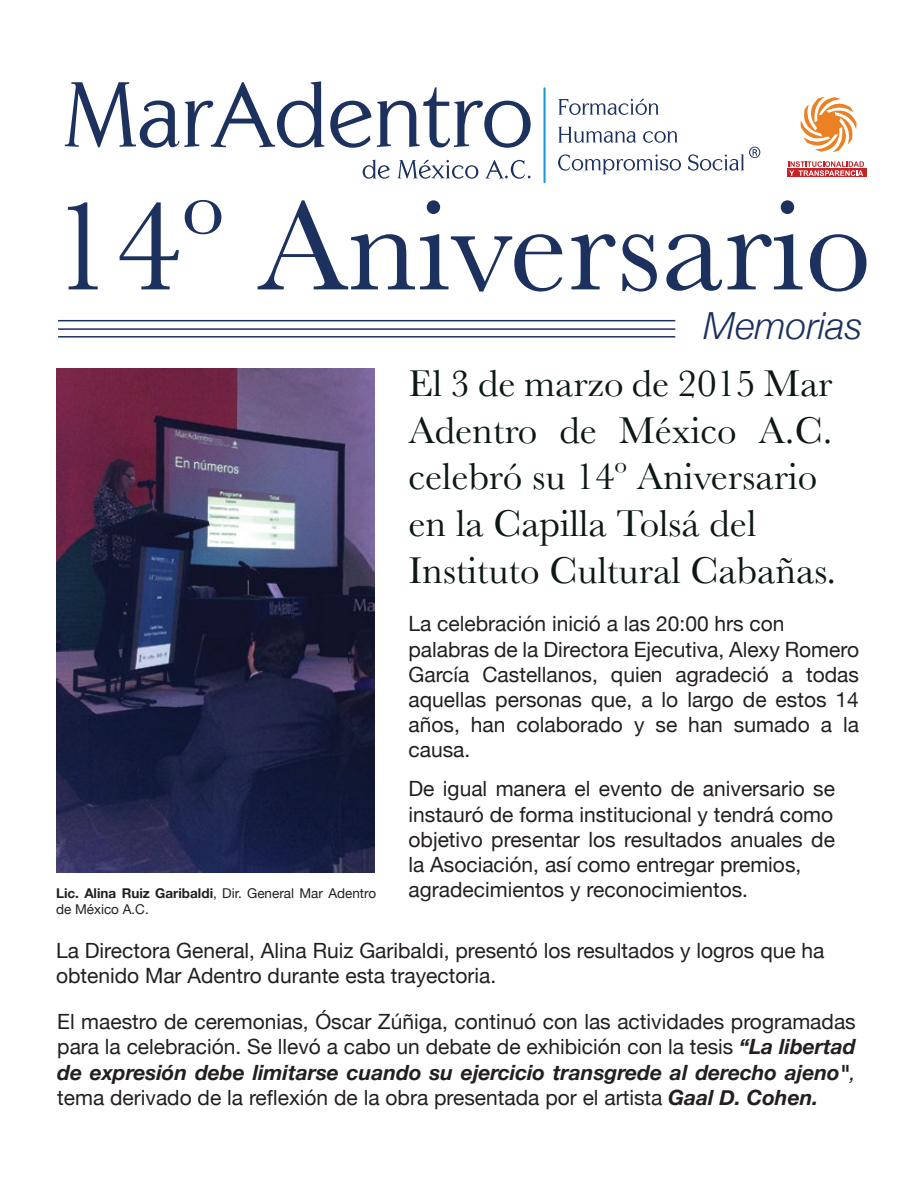
<style>
.page{position:relative;width:918px;height:1188px;background:#fff}
.page>*{position:absolute;margin:0;border:0;box-sizing:border-box;transform-origin:0 0}
.t1{font:39px/46.8px "Baskerville";color:#0c1914}
.t2{font:italic 300 37.35px "Helvetica Neue";color:#1d315f}
.t3{font:21px/25.2px "Helvetica Neue";color:#231f20}
.t4{font:13.5px/16.2px "Helvetica Neue";color:#231f20}
.s1{font-weight:700}
.s2{font-weight:700;font-style:italic}
.s3{font-style:italic}
</style>
<div class="page">
<svg style="left:65px;top:81px;width:259px;height:67px"></svg>
<svg style="left:330px;top:101px;width:41px;height:47px"></svg>
<svg style="left:377px;top:87px;width:154px;height:61px"></svg>
<svg style="left:363px;top:160px;width:27px;height:19px"></svg>
<svg style="left:397px;top:160px;width:81px;height:19px"></svg>
<svg style="left:485px;top:160px;width:46px;height:19px"></svg>
<svg style="left:558px;top:99px;width:101px;height:16px"></svg>
<svg style="left:558px;top:127px;width:78px;height:16px"></svg>
<svg style="left:643px;top:131px;width:35px;height:12px"></svg>
<svg style="left:558px;top:154px;width:123px;height:20px"></svg>
<hr style="left:543px;top:87px;width:3px;height:96px;background:#189bd7">
<svg style="left:688px;top:147px;width:72px;height:24px"></svg>
<div style="left:787px;top:169px;width:80px;height:8px;background:#c42328"></div>
<svg style="left:801px;top:97px;width:56px;height:55px"></svg>
<svg style="left:788px;top:161px;width:76px;height:15px"></svg>
<svg style="left:68px;top:202px;width:30px;height:87px"></svg>
<svg style="left:120px;top:202px;width:59px;height:87px"></svg>
<svg style="left:185px;top:200px;width:36px;height:34px"></svg>
<svg style="left:258px;top:200px;width:304px;height:92px"></svg>
<svg style="left:571px;top:234px;width:44px;height:55px"></svg>
<svg style="left:622px;top:234px;width:35px;height:58px"></svg>
<svg style="left:666px;top:234px;width:56px;height:57px"></svg>
<svg style="left:728px;top:200px;width:75px;height:89px"></svg>
<svg style="left:810px;top:234px;width:57px;height:58px"></svg>
<img style="left:56px;top:368px;width:319px;height:505px">
<hr style="left:58px;top:320px;width:617px;height:1px;background:#1d315f">
<hr style="left:58px;top:328px;width:617px;height:2px;background:#1d315f">
<hr style="left:58px;top:336px;width:617px;height:2px;background:#1d315f">
<h2 class="t2" style="left:704px;top:296px;width:161px">Memorias</h2>
<p class="t4" style="left:56px;top:886px;width:322px"><span class="s1">Lic. Alina Ruiz Garibaldi</span>, Dir. General Mar Adentro de México A.C.</p>
<h1 class="t1" style="left:409px;top:359px;width:429px">El 3 de marzo de 2015 Mar<br>Adentro de México A.C. celebró su 14º Aniversario en la Capilla Tolsá del<br>Instituto Cultural Cabañas.</h1>
<p class="t3" style="left:409px;top:613px;width:452px">La celebración inició a las 20:00 hrs con palabras de la Directora Ejecutiva, Alexy Romero García Castellanos, quien agradeció a todas aquellas personas que, a lo largo de estos 14 años, han colaborado y se han sumado a la causa.</p>
<p class="t3" style="left:409px;top:778px;width:428px">De igual manera el evento de aniversario se instauró de forma institucional y tendrá como objetivo presentar los resultados anuales de la Asociación, así como entregar premios, agradecimientos y reconocimientos.</p>
<p class="t3" style="left:56px;top:939px;width:770px">La Directora General, Alina Ruiz Garibaldi, presentó los resultados y logros que ha obtenido Mar Adentro durante esta trayectoria.</p>
<p class="t3" style="left:57px;top:1010px;width:800px;text-align:justify">El maestro de ceremonias, Óscar Zúñiga, continuó con las actividades programadas para la celebración. Se llevó a cabo un debate de exhibición con la tesis <span class="s2">“La libertad de expresión debe limitarse cuando su ejercicio transgrede al derecho ajeno"</span><span class="s3">, </span>tema derivado de la reflexión de la obra presentada por el artista <span class="s2">Gaal D. Cohen.</span></p>
</div>
